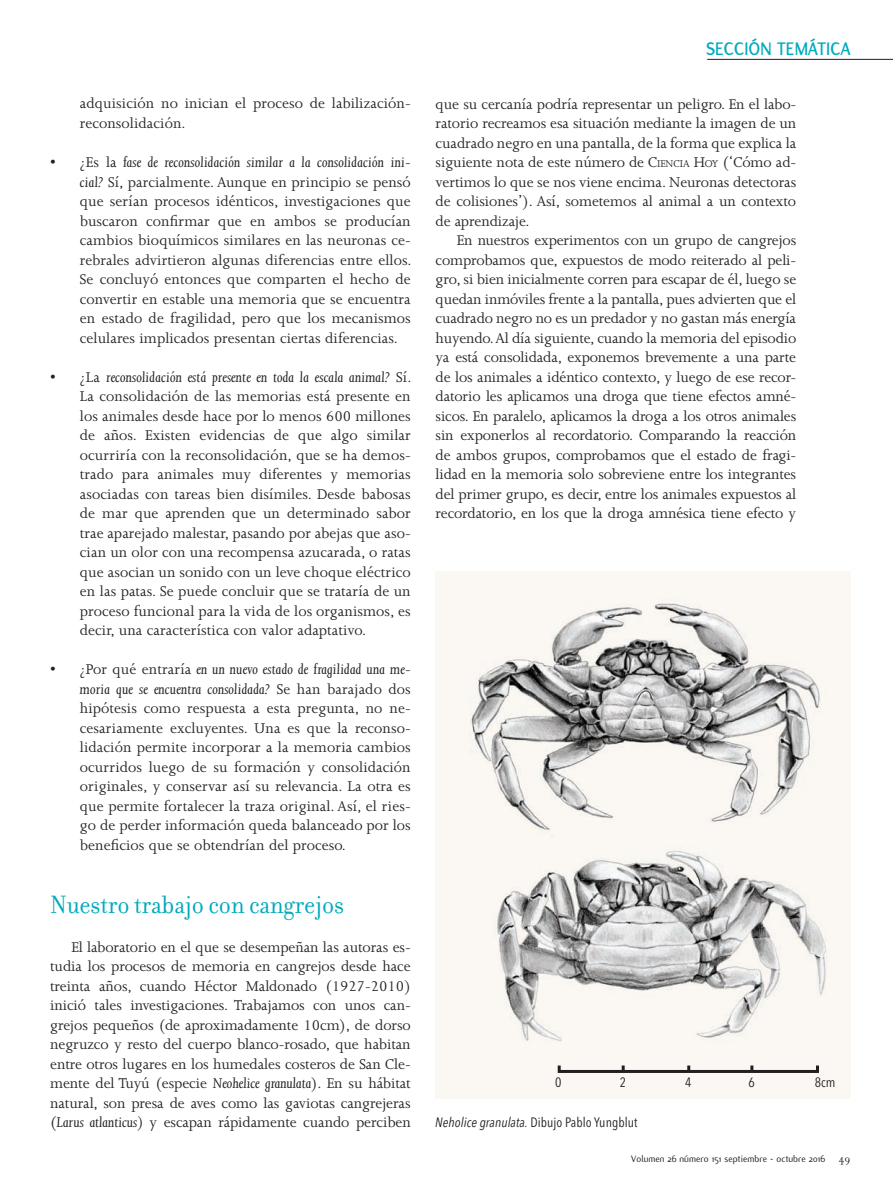
<style>
.page{position:relative;width:893px;height:1191px;background:#fff}
.page>*{position:absolute;margin:0;border:0;box-sizing:border-box;transform-origin:0 0}
.t1{font:27px "Filosofia";letter-spacing:-.005em;color:#00aabc;scale:.95 1}
.t2{font:700 19.5px "Flux";letter-spacing:.01em;color:#00aabc;scale:.95 1}
.t3{font:16.2px/19.5px "Joanna MT Std";letter-spacing:.005em;color:#231f20;text-align:justify}
.t4{font:condensed 13.5px "Avenir Next LT Pro";letter-spacing:.005em;color:#231f20}
.t5{font:10.2px "Flux";color:#231f20}
.s1{font-style:italic}
.s2{font-style:inherit}
.s3{font-size:11.4px}
.s4{font-family:"Filosofia";font-size:11.25px}
</style>
<div class="page">
<img style="left:435px;top:571px;width:415px;height:527px">
<div style="left:558px;top:1064px;width:261px;height:9px;border:3px solid #231f20"></div>
<hr style="left:707px;top:59px;width:185px;height:1px;background:#231f20">
<p class="t3" style="left:80px;top:94px;width:332px">adquisición no inician el proceso de labilización&shy;reconsolidación.</p>
<p class="t3" style="left:80px;top:152px;width:333px;text-indent:-30px">• ¿Es la <span class="s1">fase de reconsolidación similar a la consolidación ini&shy;cial?</span> Sí, parcialmente. Aunque en principio se pensó que serían procesos idénticos, investigaciones que buscaron confirmar que en ambos se producían cambios bioquímicos similares en las neuronas ce&shy;rebrales advirtieron algunas diferencias entre ellos.<br>Se concluyó entonces que comparten el hecho de convertir en estable una memoria que se encuentra en estado de fragilidad, pero que los mecanismos celulares implicados presentan ciertas diferencias.</p>
<p class="t3" style="left:80px;top:367px;width:333px;text-indent:-30px">• ¿La <span class="s1">reconsolidación está presente en toda la escala animal?</span> Sí.<br>La consolidación de las memorias está presente en los animales desde hace por lo menos 600 millones de años. Existen evidencias de que algo similar ocurriría con la reconsolidación, que se ha demos&shy;trado para animales muy diferentes y memorias asociadas con tareas bien disímiles. Desde babosas de mar que aprenden que un determinado sabor trae aparejado malestar, pasando por abejas que aso&shy;cian un olor con una recompensa azucarada, o ratas que asocian un sonido con un leve choque eléctrico en las patas. Se puede concluir que se trataría de un proceso funcional para la vida de los organismos, es decir, una característica con valor adaptativo.</p>
<p class="t3" style="left:80px;top:660px;width:332px;text-indent:-30px">• ¿Por qué entraría <span class="s1">en un nuevo estado de fragilidad una me&shy;moria que se encuentra consolidada?</span> Se han barajado dos hipótesis como respuesta a esta pregunta, no ne&shy;cesariamente excluyentes. Una es que la reconso&shy;lidación permite incorporar a la memoria cambios ocurridos luego de su formación y consolidación originales, y conservar así su relevancia. La otra es que permite fortalecer la traza original. Así, el ries&shy;go de perder información queda balanceado por los beneficios que se obtendrían del proceso.</p>
<h1 class="t1" style="left:50px;top:889px;width:311px">Nuestro trabajo con cangrejos</h1>
<p class="t3" style="left:50px;top:937px;width:362px;text-indent:21px">El laboratorio en el que se desempeñan las autoras es&shy;tudia los procesos de memoria en cangrejos desde hace treinta años, cuando Héctor Maldonado (1927-2010) inició tales investigaciones. Trabajamos con unos can&shy;grejos pequeños (de aproximadamente 10cm), de dorso negruzco y resto del cuerpo blanco-rosado, que habitan entre otros lugares en los humedales costeros de San Cle&shy;mente del Tuyú (especie <span class="s1">Neohelice granulata</span>). En su hábitat natural, son presa de aves como las gaviotas cangrejeras (<span class="s1">Larus atlanticus)</span> y escapan rápidamente cuando perciben</p>
<p class="t2" style="left:706px;top:38px;width:153px">SECCIÓN TEMÁTICA</p>
<p class="t3" style="left:436px;top:94px;width:362px">que su cercanía podría representar un peligro. En el labo&shy;ratorio recreamos esa situación mediante la imagen de un cuadrado negro en una pantalla, de la forma que explica la siguiente nota de este número de <span class="s2">C</span><span class="s3">IENCIA</span> <span class="s2">H</span><span class="s3">OY</span> (‘Cómo ad&shy;vertimos lo que se nos viene encima. Neuronas detectoras de colisiones’). Así, sometemos al animal a un contexto de aprendizaje.</p>
<p class="t3" style="left:436px;top:230px;width:362px;text-indent:21px">En nuestros experimentos con un grupo de cangrejos comprobamos que, expuestos de modo reiterado al peli&shy;gro, si bien inicialmente corren para escapar de él, luego se quedan inmóviles frente a la pantalla, pues advierten que el cuadrado negro no es un predador y no gastan más energía huyendo. Al día siguiente, cuando la memoria del episodio ya está consolidada, exponemos brevemente a una parte de los animales a idéntico contexto, y luego de ese recor&shy;datorio les aplicamos una droga que tiene efectos amné&shy;sicos. En paralelo, aplicamos la droga a los otros animales sin exponerlos al recordatorio. Comparando la reacción de ambos grupos, comprobamos que el estado de fragi&shy;lidad en la memoria solo sobreviene entre los integrantes del primer grupo, es decir, entre los animales expuestos al recordatorio, en los que la droga amnésica tiene efecto y</p>
<p class="t4" style="left:555px;top:1074px;width:8px">0</p>
<p class="t4" style="left:620px;top:1074px;width:8px">2</p>
<p class="t4" style="left:685px;top:1074px;width:8px">4</p>
<p class="t4" style="left:749px;top:1074px;width:8px">6</p>
<p class="t4" style="left:815px;top:1074px;width:22px">8cm</p>
<p class="t4" style="left:435px;top:1114px;width:204px"><span class="s1">Neholice granulata.</span> Dibujo Pablo Yungblut</p>
<p class="t5" style="left:631px;top:1153px;width:221px">Volumen 26 número 151 septiembre - octubre 2016 <span class="s4">49</span></p>
</div>
